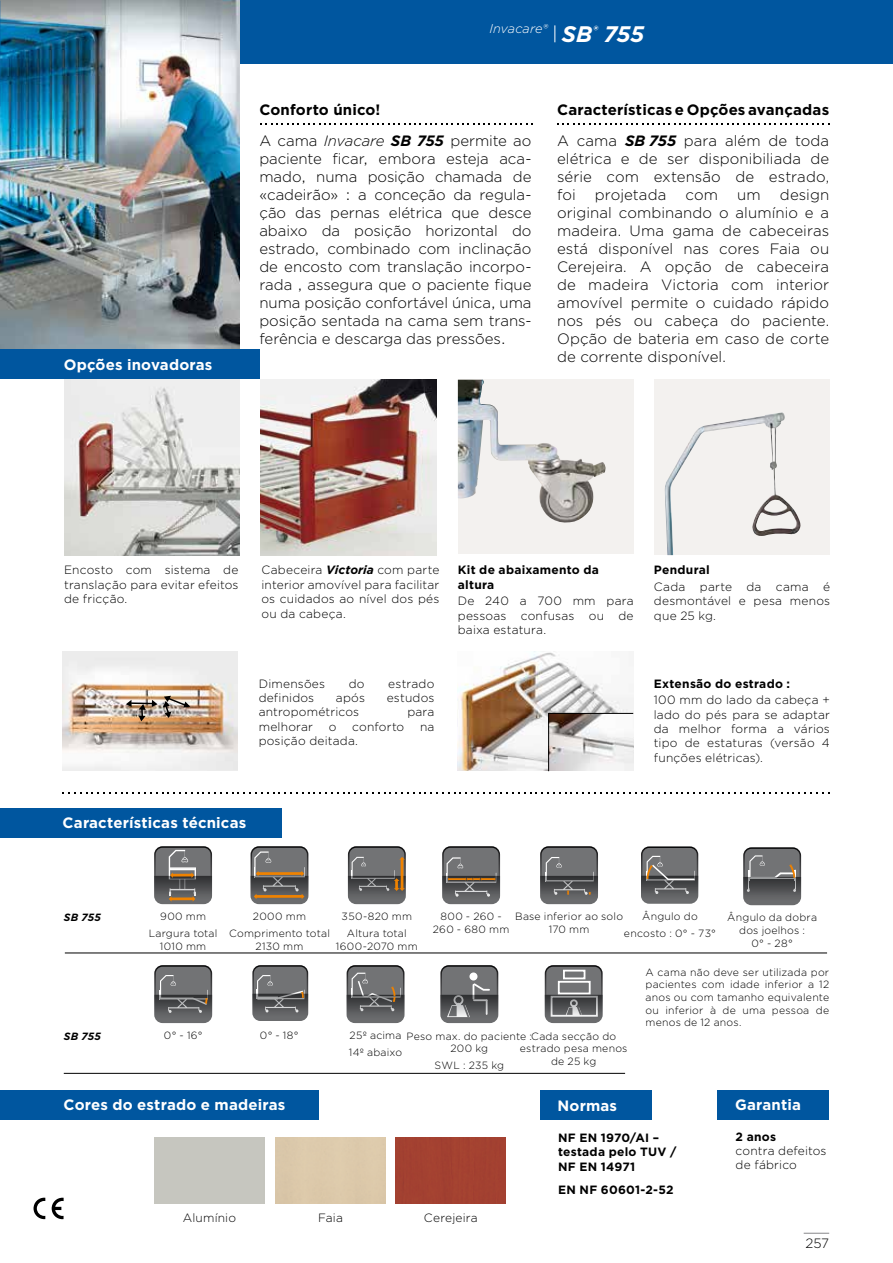
<style>
.page{position:relative;width:893px;height:1263px;background:#fff}
.page>*{position:absolute;margin:0;border:0;box-sizing:border-box;transform-origin:0 0}
.t1{font:300 15px/18px "Gotham";color:#000;text-align:justify}
.t2{font:700 15px/30.8px "Gotham";letter-spacing:.01em;color:#000}
.t3{font:700 15px "Gotham";letter-spacing:.01em;color:#fff}
.t4{font:300 13.5px "Gotham";color:#000}
.t5{font:italic 300 12.75px "Gotham";letter-spacing:.01em;color:#fff}
.t6{font:300 12px/14.4px "Gotham";letter-spacing:.015em;color:#000;text-align:justify}
.t7{font:700 12px/14.4px "Gotham";letter-spacing:.02em;color:#000}
.t8{font:300 10.5px/12.6px "Gotham";letter-spacing:.025em;color:#000;text-align:center}
.t9{font:italic 700 10.5px "Gotham";letter-spacing:.025em;color:#000}
.s1{font-weight:700;font-size:22.5px}
.s2{font-weight:700;font-size:13.05px}
.s3{font-weight:300}
.s4{font-weight:300;font-style:italic}
.s5{font-style:italic}
.s6{font-weight:700;font-style:italic}
</style>
<div class="page">
<img style="left:64px;top:380px;width:176px;height:175px">
<div style="left:654px;top:379px;width:176px;height:176px;background:#f3f1ef"></div>
<img style="left:664px;top:412px;width:137px;height:143px">
<div style="left:458px;top:380px;width:176px;height:174px;background:#f3f1ef"></div>
<img style="left:458px;top:380px;width:148px;height:143px">
<hr style="left:65px;top:953px;width:762px;height:1px;background:#000">
<svg style="left:154px;top:965px;width:58px;height:58px;background:#6a6b6c"></svg>
<svg style="left:154px;top:846px;width:58px;height:58px;background:#706c69"></svg>
<svg style="left:251px;top:846px;width:57px;height:58px;background:#736b62"></svg>
<svg style="left:442px;top:846px;width:58px;height:58px;background:#6d6b6a"></svg>
<svg style="left:641px;top:846px;width:57px;height:58px;background:#6d6d6e"></svg>
<hr style="left:64px;top:1073px;width:561px;height:1px;background:#000">
<svg style="left:348px;top:846px;width:58px;height:58px;background:#6d6966"></svg>
<svg style="left:540px;top:846px;width:58px;height:58px;background:#69696b"></svg>
<svg style="left:440px;top:965px;width:58px;height:58px;background:#6f7072"></svg>
<svg style="left:347px;top:965px;width:57px;height:58px;background:#6b6b6c"></svg>
<svg style="left:252px;top:965px;width:56px;height:56px;background:#6c6d6e"></svg>
<svg style="left:743px;top:847px;width:58px;height:58px;background:#6a6a6b"></svg>
<svg style="left:545px;top:965px;width:58px;height:58px;background:#78797b"></svg>
<div style="left:0;top:1090px;width:319px;height:30px;background:#00569f"></div>
<div style="left:395px;top:1137px;width:111px;height:67px;background:#a34131"></div>
<img style="left:261px;top:380px;width:175px;height:175px">
<div style="left:238px;top:0;width:655px;height:64px;background:#00569f"></div>
<div style="left:0;top:808px;width:281px;height:30px;background:#00569f"></div>
<svg style="left:62px;top:792px;width:767px;height:1px"></svg>
<img style="left:0;top:0;width:239px;height:350px">
<div style="left:0;top:350px;width:259px;height:29px;background:#00569f"></div>
<svg style="left:260px;top:123px;width:273px;height:1px"></svg>
<svg style="left:557px;top:123px;width:272px;height:1px"></svg>
<div style="left:540px;top:1090px;width:112px;height:30px;background:#00569f"></div>
<div style="left:718px;top:1090px;width:111px;height:30px;background:#00569f"></div>
<svg style="left:52px;top:1198px;width:12px;height:21px"></svg>
<svg style="left:34px;top:1198px;width:11px;height:21px"></svg>
<svg style="left:555px;top:25px;width:1px;height:17px"></svg>
<img style="left:62px;top:651px;width:176px;height:119px">
<hr style="left:131px;top:702px;width:22px;height:2px;background:#000">
<svg style="left:126px;top:700px;width:6px;height:7px"></svg>
<svg style="left:139px;top:704px;width:7px;height:17px"></svg>
<svg style="left:152px;top:696px;width:38px;height:22px"></svg>
<img style="left:458px;top:651px;width:175px;height:119px">
<img style="left:549px;top:714px;width:84px;height:56px">
<hr style="left:548px;top:713px;width:1px;height:58px;background:#000">
<hr style="left:549px;top:713px;width:84px;height:1px;background:#000">
<svg style="left:804px;top:1233px;width:25px;height:1px"></svg>
<p class="t3" style="left:64px;top:355px;width:150px">Opções inovadoras</p>
<p class="t5" style="left:489px;top:21px;width:157px">Invacare® <span class="s1">SB</span><span class="s2">®</span> <span class="s1">755</span></p>
<p class="t2" style="left:259px;top:94px;width:274px">Conforto único!<br><span class="s3">A cama</span> <span class="s4">Invacare</span> <span class="s5">SB 755</span> <span class="s3">permite ao</span></p>
<p class="t1" style="left:259px;top:149px;width:274px">paciente ficar, embora esteja aca&shy;mado, numa posição chamada de «cadeirão» : a conceção da regula&shy;ção das pernas elétrica que desce abaixo da posição horizontal do estrado, combinado com inclinação de encosto com translação incorpo&shy;rada , assegura que o paciente fique numa posição confortável única, uma posição sentada na cama sem trans&shy;ferência e descarga das pressões.</p>
<p class="t2" style="left:557px;top:94px;width:274px">Características e Opções avançadas<br><span class="s3">A cama</span> <span class="s5">SB 755</span> <span class="s3">para além de toda</span></p>
<p class="t1" style="left:557px;top:149px;width:274px">elétrica e de ser disponibiliada de série com extensão de estrado, foi</p>
<p class="t1" style="left:557px;top:185px;width:274px;text-indent:223px">design original combinando o alumínio e a madeira. Uma gama de cabeceiras está disponível nas cores Faia ou Cerejeira. A opção de cabeceira de madeira Victoria com interior amovível permite o cuidado rápido nos pés ou cabeça do paciente.<br>Opção de bateria em caso de corte de corrente disponível.</p>
<p class="t1" style="left:595px;top:185px;width:73px">projetada</p>
<p class="t1" style="left:685px;top:185px;width:34px">com</p>
<p class="t1" style="left:737px;top:185px;width:25px">um</p>
<p class="t6" style="left:64px;top:562px;width:176px">Encosto com sistema de translação para evitar efeitos de fricção.</p>
<p class="t6" style="left:261px;top:562px;width:179px">Cabeceira <span class="s6">Victoria</span> com parte interior amovível para facilitar os cuidados ao nível dos pés ou da cabeça.</p>
<p class="t7" style="left:654px;top:563px;width:57px">Pendural</p>
<p class="t7" style="left:458px;top:563px;width:143px">Kit de abaixamento da altura</p>
<p class="t6" style="left:458px;top:593px;width:177px">De 240 a 700 mm para pessoas confusas ou de baixa estatura.</p>
<p class="t6" style="left:654px;top:579px;width:178px">Cada parte da cama é desmontável e pesa menos que 25 kg.</p>
<p class="t6" style="left:259px;top:676px;width:68px">Dimensões</p>
<p class="t6" style="left:349px;top:676px;width:17px">do</p>
<p class="t6" style="left:388px;top:676px;width:48px">estrado</p>
<p class="t6" style="left:259px;top:690px;width:57px">definidos</p>
<p class="t6" style="left:336px;top:690px;width:31px">após</p>
<p class="t6" style="left:387px;top:690px;width:49px">estudos</p>
<p class="t6" style="left:259px;top:705px;width:102px">antropométricos</p>
<p class="t6" style="left:407px;top:705px;width:29px">para</p>
<p class="t6" style="left:259px;top:719px;width:56px">melhorar</p>
<p class="t6" style="left:329px;top:719px;width:9px">o</p>
<p class="t6" style="left:352px;top:719px;width:54px">conforto</p>
<p class="t6" style="left:420px;top:719px;width:16px">na</p>
<p class="t6" style="left:259px;top:733px;width:101px">posição deitada.</p>
<p class="t3" style="left:63px;top:813px;width:185px">Características técnicas</p>
<p class="t7" style="left:654px;top:676px;width:138px">Extensão do estrado :</p>
<p class="t6" style="left:654px;top:692px;width:178px">100 mm do lado da cabeça + lado do pés para se adaptar da melhor forma a vários tipo de estaturas (versão 4 funções elétricas).</p>
<p class="t9" style="left:64px;top:911px;width:38px">SB 755</p>
<p class="t9" style="left:64px;top:1029px;width:38px">SB 755</p>
<p class="t8" style="left:149px;top:908px;width:70px;line-height:16.8px">900 mm<br>Largura total</p>
<p class="t8" style="left:160px;top:939px;width:48px">1010 mm</p>
<p class="t8" style="left:164px;top:1029px;width:40px">0° - 16°</p>
<p class="t8" style="left:229px;top:908px;width:102px;line-height:16.8px">2000 mm<br>Comprimento total</p>
<p class="t8" style="left:256px;top:939px;width:49px">2130 mm</p>
<p class="t8" style="left:342px;top:908px;width:72px;line-height:16.8px">350-820 mm<br>Altura total</p>
<p class="t8" style="left:336px;top:939px;width:83px">1600-2070 mm</p>
<p class="t8" style="left:433px;top:910px;width:78px">800 - 260 -<br>260 - 680 mm</p>
<p class="t8" style="left:624px;top:908px;width:93px;line-height:16.8px">Ângulo do encosto : 0° - 73°</p>
<p class="t8" style="left:515px;top:910px;width:110px">Base inferior ao solo<br>170 mm</p>
<p class="t8" style="left:727px;top:911px;width:91px">Ângulo da dobra dos joelhos :<br>0° - 28°</p>
<p class="t8" style="left:645px;top:965px;width:185px;text-align:justify">A cama não deve ser utilizada por pacientes com idade inferior a 12 anos ou com tamanho equivalente ou inferior à de uma pessoa de menos de 12 anos.</p>
<p class="t8" style="left:260px;top:1029px;width:40px">0° - 18°</p>
<p class="t8" style="left:349px;top:1027px;width:55px;line-height:16.8px;text-align:left">25º acima<br>14º abaixo</p>
<p class="t8" style="left:450px;top:1029px;width:167px;text-align:left;text-indent:-44px">Peso max. do paciente :Cada secção do<br>200 kg</p>
<p class="t8" style="left:435px;top:1059px;width:71px">SWL : 235 kg</p>
<p class="t8" style="left:520px;top:1042px;width:109px">estrado pesa menos de 25 kg</p>
<p class="t3" style="left:64px;top:1095px;width:223px">Cores do estrado e madeiras</p>
<p class="t6" style="left:183px;top:1210px;width:55px">Alumínio</p>
<p class="t6" style="left:318px;top:1210px;width:26px">Faia</p>
<p class="t6" style="left:424px;top:1210px;width:55px">Cerejeira</p>
<p class="t3" style="left:557px;top:1095px;width:61px">Normas</p>
<p class="t7" style="left:558px;top:1130px;width:120px">NF EN 1970/AI – testada pelo TUV /<br>NF EN 14971</p>
<p class="t7" style="left:558px;top:1182px;width:117px">EN NF 60601-2-52</p>
<p class="t3" style="left:735px;top:1095px;width:67px">Garantia</p>
<p class="t7" style="left:736px;top:1129px;width:42px">2 anos</p>
<p class="t6" style="left:736px;top:1143px;width:92px">contra defeitos de fábrico</p>
<p class="t4" style="left:805px;top:1234px;width:25px">257</p>
</div>
